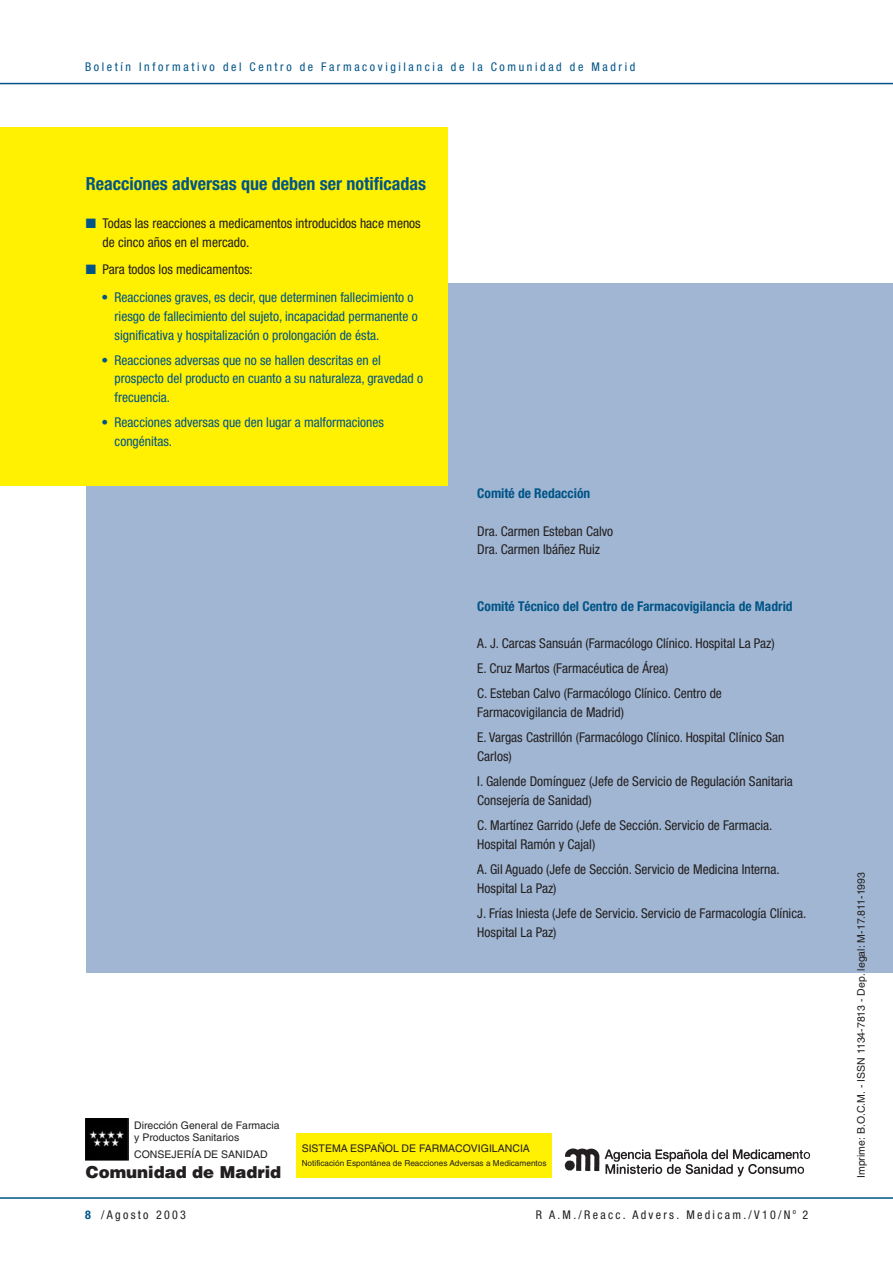
<style>
.page{position:relative;width:893px;height:1262px;background:#fff}
.page>*{position:absolute;margin:0;border:0;box-sizing:border-box;transform-origin:0 0}
.t1{font:700 condensed 18px "Helvetica Neue";color:#005487}
.t2{font:900 16.5px "Helvetica";color:#231f20}
.t3{font:condensed 13.5px/25.2px "Helvetica Neue";color:#231f20}
.t4{font:condensed 13.5px/18.8px "Helvetica Neue";color:#005487}
.t5{font:700 condensed 13.5px "Helvetica Neue";color:#005487}
.t6{font:condensed 12px "Helvetica Neue";letter-spacing:.215em;color:#005487}
.t7{font:condensed 12px "Helvetica Neue";letter-spacing:.19em;color:#231f20}
.t8{font:10.5px/12px "Helvetica";color:#231f20}
.t9{font:8.25px "Helvetica";color:#231f20}
.t10{font:condensed 7.2px "Helvetica Neue";color:#231f20}
.s1{color:#005487}
.s2{font-weight:700;color:#005487}
</style>
<div class="page">
<hr style="left:0;top:1197px;width:892px;height:1px;background:#005487">
<hr style="left:0;top:83px;width:892px;height:1px;background:#005487">
<div style="left:86px;top:283px;width:806px;height:689px;background:#a0b6d2"></div>
<div style="left:0;top:127px;width:447px;height:358px;background:#fff101"></div>
<img style="left:564px;top:1148px;width:247px;height:29px">
<div style="left:296px;top:1133px;width:256px;height:45px;background:#fff101"></div>
<img style="left:86px;top:1118px;width:42px;height:43px">
<p class="t6" style="left:85px;top:62px;width:551px">Boletín Informativo del Centro de Farmacovigilancia de la Comunidad de Madrid</p>
<h1 class="t1" style="left:86px;top:177px;width:341px">Reacciones adversas que deben ser notificadas</h1>
<p class="t3" style="left:103px;top:215px;width:319px;line-height:18.8px;text-indent:-17px"><span class="s1">■</span> Todas las reacciones a medicamentos introducidos hace menos de cinco años en el mercado.</p>
<p class="t3" style="left:86px;top:258px;width:168px"><span class="s1">■</span> Para todos los medicamentos:</p>
<p class="t4" style="left:115px;top:289px;width:304px;text-indent:-13px">• Reacciones graves, es decir, que determinen fallecimiento o riesgo de fallecimiento del sujeto, incapacidad permanente o significativa y hospitalización o prolongación de ésta.</p>
<p class="t4" style="left:115px;top:352px;width:310px;text-indent:-13px">• Reacciones adversas que no se hallen descritas en el prospecto del producto en cuanto a su naturaleza, gravedad o frecuencia.</p>
<p class="t4" style="left:115px;top:414px;width:271px;text-indent:-13px">• Reacciones adversas que den lugar a malformaciones congénitas.</p>
<p class="t5" style="left:477px;top:488px;width:114px">Comité de Redacción</p>
<p class="t3" style="left:477px;top:522px;width:137px;line-height:18.8px">Dra. Carmen Esteban Calvo<br>Dra. Carmen Ibáñez Ruiz</p>
<p class="t5" style="left:477px;top:601px;width:317px">Comité Técnico del Centro de Farmacovigilancia de Madrid</p>
<p class="t3" style="left:477px;top:632px;width:299px">A. J. Carcas Sansuán (Farmacólogo Clínico. Hospital La Paz)<br>E. Cruz Martos (Farmacéutica de Área)<br>C. Esteban Calvo (Farmacólogo Clínico. Centro de</p>
<p class="t3" style="left:477px;top:701px;width:309px">Farmacovigilancia de Madrid)<br>E. Vargas Castrillón (Farmacólogo Clínico. Hospital Clínico San</p>
<p class="t3" style="left:477px;top:745px;width:317px">Carlos)<br>I. Galende Domínguez (Jefe de Servicio de Regulación Sanitaria</p>
<p class="t3" style="left:477px;top:788px;width:296px">Consejería de Sanidad)<br>C. Martínez Garrido (Jefe de Sección. Servicio de Farmacia.</p>
<p class="t3" style="left:477px;top:832px;width:304px">Hospital Ramón y Cajal)<br>A. Gil Aguado (Jefe de Sección. Servicio de Medicina Interna.</p>
<p class="t3" style="left:477px;top:876px;width:330px">Hospital La Paz)<br>J. Frías Iniesta (Jefe de Servicio. Servicio de Farmacología Clínica.</p>
<p class="t3" style="left:477px;top:920px;width:81px">Hospital La Paz)</p>
<p class="t8" style="left:134px;top:1120px;width:147px">Dirección General de Farmacia y Productos Sanitarios</p>
<p class="t8" style="left:134px;top:1148px;width:135px">CONSEJERÍA DE SANIDAD</p>
<p class="t2" style="left:86px;top:1166px;width:197px">Comunidad de Madrid</p>
<p class="t8" style="left:302px;top:1143px;width:230px">SISTEMA ESPAÑOL DE FARMACOVIGILANCIA</p>
<p class="t9" style="left:302px;top:1159px;width:246px">Notificación Espontánea de Reacciones Adversas a Medicamentos</p>
<p class="t7" style="left:85px;top:1210px;width:102px"><span class="s2">8</span> /Agosto 2003</p>
<p class="t7" style="left:536px;top:1210px;width:256px">R A.M./Reacc. Advers. Medicam./V10/N</p>
<p class="t10" style="left:792px;top:1208px;width:5px">o</p>
<p class="t7" style="left:802px;top:1210px;width:7px">2</p>
<p class="t8" style="left:856px;top:1178px;width:307px;rotate:-90deg">Imprime: B.O.C.M. - ISSN 1134-7813 - Dep. legal: M-17.811-1993</p>
</div>
